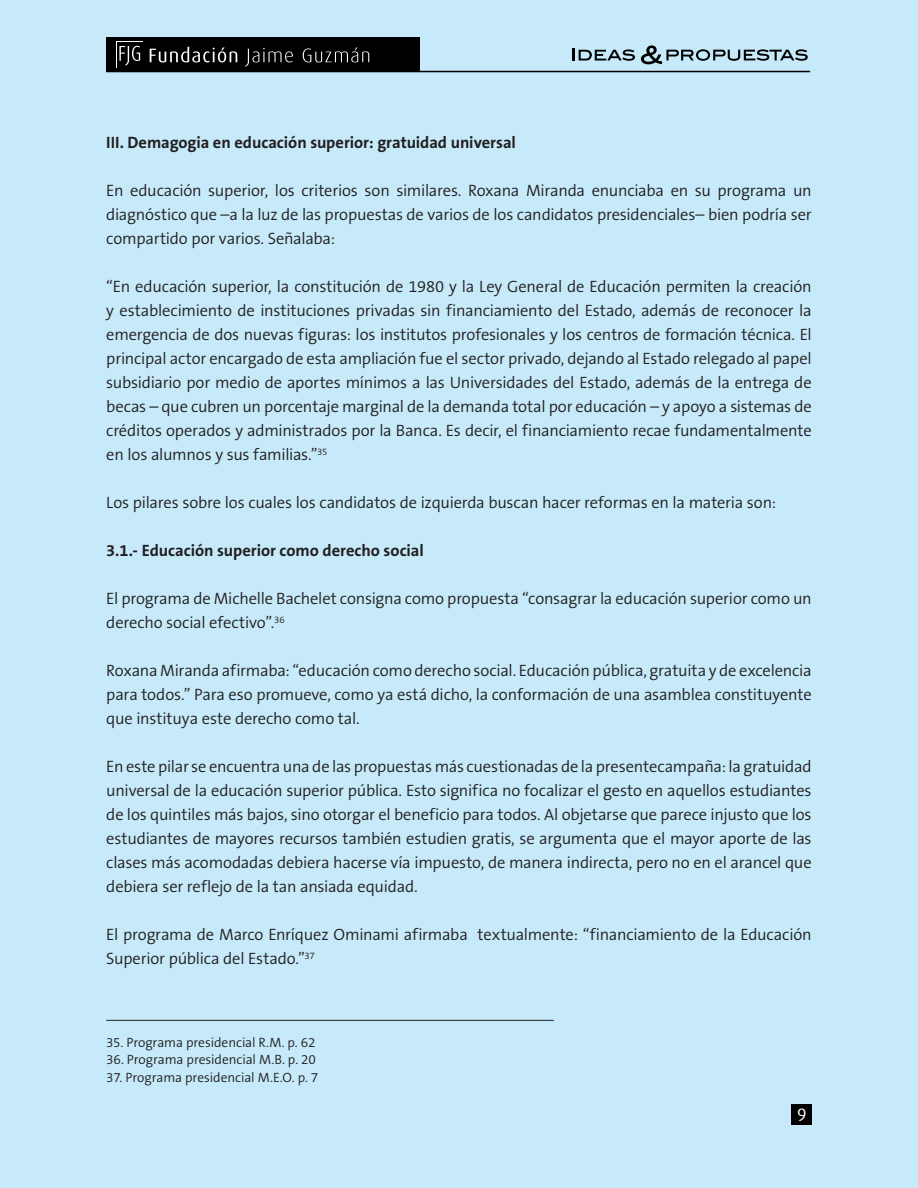
<style>
.page{position:relative;width:918px;height:1188px;background:#c6eafa}
.page>*{position:absolute;margin:0;border:0;box-sizing:border-box;transform-origin:0 0}
.t1{font:18px "Dax";color:#fff}
.t2{font:300 16.5px/24px "The Sans B4";letter-spacing:-.01em;color:#231f20;text-align:justify}
.t3{font:700 16.5px "The Sans B7";letter-spacing:-.005em;color:#231f20}
.t4{font:300 13.5px "The Sans B4";letter-spacing:-.005em;color:#231f20}
</style>
<div class="page">
<svg style="left:573px;top:48px;width:62px;height:13px"></svg>
<svg style="left:641px;top:45px;width:167px;height:19px"></svg>
<hr style="left:106px;top:71px;width:704px;height:1px;background:#000">
<div style="left:106px;top:37px;width:313px;height:35px;background:#000"></div>
<svg style="left:116px;top:41px;width:27px;height:27px"></svg>
<div style="left:117px;top:42px;width:26px;height:25px;background:#000"></div>
<svg style="left:119px;top:46px;width:21px;height:20px"></svg>
<svg style="left:150px;top:47px;width:219px;height:20px"></svg>
<div style="left:792px;top:1104px;width:20px;height:20px;background:#000"></div>
<hr style="left:106px;top:1020px;width:448px;height:1px;background:#231f20">
<p class="t3" style="left:106px;top:134px;width:411px">III. Demagogia en educación superior: gratuidad universal</p>
<p class="t2" style="left:106px;top:179px;width:707px">En educación superior, los criterios son similares. Roxana Miranda enunciaba en su programa un diagnóstico que –a la luz de las propuestas de varios de los candidatos presidenciales– bien podría ser compartido por varios. Señalaba:</p>
<p class="t2" style="left:106px;top:275px;width:707px">“En educación superior, la constitución de 1980 y la Ley General de Educación permiten la creación y establecimiento de instituciones privadas sin financiamiento del Estado, además de reconocer la emergencia de dos nuevas figuras: los institutos profesionales y los centros de formación técnica. El principal actor encargado de esta ampliación fue el sector privado, dejando al Estado relegado al papel subsidiario por medio de aportes mínimos a las Universidades del Estado, además de la entrega de becas – que cubren un porcentaje marginal de la demanda total por educación – y apoyo a sistemas de créditos operados y administrados por la Banca. Es decir, el financiamiento recae fundamentalmente en los alumnos y sus familias.”<sup>35</sup></p>
<p class="t2" style="left:106px;top:491px;width:671px">Los pilares sobre los cuales los candidatos de izquierda buscan hacer reformas en la materia son:</p>
<p class="t3" style="left:106px;top:542px;width:319px">3.1.- Educación superior como derecho social</p>
<p class="t2" style="left:106px;top:587px;width:707px">El programa de Michelle Bachelet consigna como propuesta “consagrar la educación superior como un derecho social efectivo”.<sup>36</sup></p>
<p class="t2" style="left:106px;top:659px;width:707px">Roxana Miranda afirmaba: “educación como derecho social. Educación pública, gratuita y de excelencia para todos.” Para eso promueve, como ya está dicho, la conformación de una asamblea constituyente que instituya este derecho como tal.</p>
<p class="t2" style="left:106px;top:755px;width:707px">En este pilar se encuentra una de las propuestas más cuestionadas de la presentecampaña: la gratuidad universal de la educación superior pública. Esto significa no focalizar el gesto en aquellos estudiantes de los quintiles más bajos, sino otorgar el beneficio para todos. Al objetarse que parece injusto que los estudiantes de mayores recursos también estudien gratis, se argumenta que el mayor aporte de las clases más acomodadas debiera hacerse vía impuesto, de manera indirecta, pero no en el arancel que debiera ser reflejo de la tan ansiada equidad.</p>
<p class="t2" style="left:106px;top:923px;width:707px">El programa de Marco Enríquez Ominami afirmaba textualmente: “financiamiento de la Educación<br>Superior pública del Estado.”<sup>37</sup></p>
<p class="t4" style="left:106px;top:1036px;width:211px">35. Programa presidencial R.M. p. 62</p>
<p class="t4" style="left:106px;top:1053px;width:211px">36. Programa presidencial M.B. p. 20</p>
<p class="t4" style="left:106px;top:1070px;width:214px">37. Programa presidencial M.E.O. p. 7</p>
<p class="t1" style="left:797px;top:1104px;width:11px">9</p>
</div>
